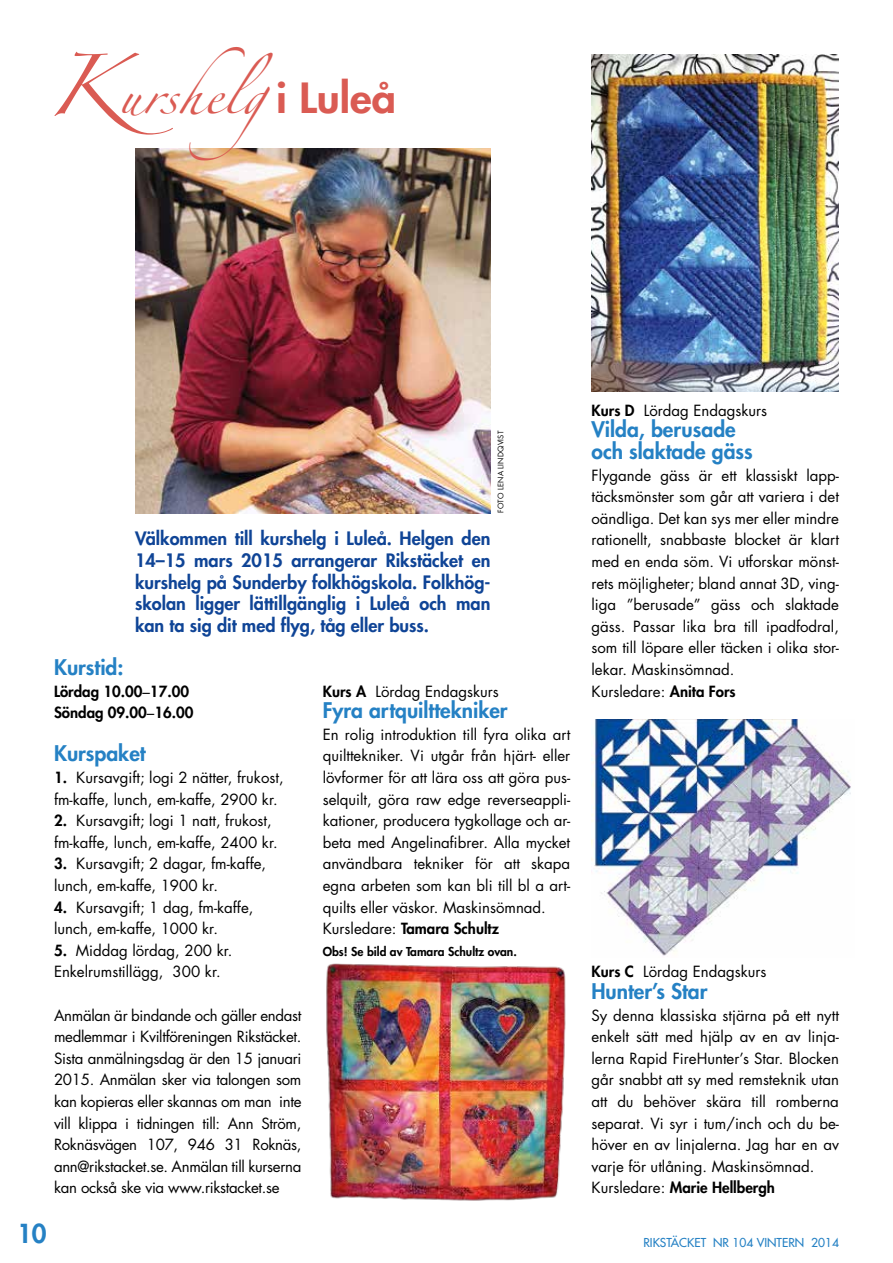
<style>
.page{position:relative;width:893px;height:1263px;background:#fff}
.page>*{position:absolute;margin:0;border:0;box-sizing:border-box;transform-origin:0 0}
.t1{font:36px "Zapfino";color:#da5b53;scale:1.06 1}
.t2{font:800 25.5px "Futura Std";color:#2581c4}
.t3{font:800 21px/21.6px "Futura Std";color:#2581c4}
.t4{font:800 18px/21.6px "Futura Std";color:#0f4496;text-align:justify}
.t5{font:15px/21.6px "Futura Std";color:#000}
.t6{font:800 15px/21.6px "Futura Std";color:#000}
.t7{font:800 12px "Futura Std";color:#000}
.t8{font:500 12px "Futura Std";color:#2581c4}
.t9{font:7.5px "Futura Std";letter-spacing:.02em;color:#000}
.s1{font-size:54px}
.s2{font-family:"Futura Std";font-weight:800;font-size:40.5px}
.s3{font-weight:400}
.s4{font-weight:800}
</style>
<div class="page">
<img style="left:135px;top:148px;width:355px;height:365px">
<img style="left:591px;top:54px;width:248px;height:337px">
<img style="left:591px;top:719px;width:260px;height:237px">
<img style="left:326px;top:963px;width:240px;height:238px">
<h1 class="t1" style="left:47px;top:80px;width:331px"><span class="s1">K</span>urshelg<span class="s2">i Luleå</span></h1>
<p class="t9" style="left:496px;top:513px;width:84px;rotate:-90deg">FOTO LENA LINDQVIST</p>
<p class="t4" style="left:135px;top:528px;width:357px">Välkommen till kurshelg i Luleå. Helgen den 14–15 mars 2015 arrangerar Rikstäcket en kurshelg på Sunderby folkhögskola. Folkhög&shy;skolan ligger lättillgänglig i Luleå och man kan ta sig dit med flyg, tåg eller buss.</p>
<h3 class="t3" style="left:54px;top:656px;width:71px">Kurstid:</h3>
<p class="t6" style="left:54px;top:680px;width:141px">Lördag 10.00<span class="s3">–</span>17.00<br>Söndag 09.00<span class="s3">–</span>16.00</p>
<h3 class="t3" style="left:54px;top:743px;width:93px">Kurspaket</h3>
<p class="t5" style="left:54px;top:767px;width:231px"><span class="s4">1.</span> Kursavgift; logi 2 nätter, frukost, fm-kaffe, lunch, em-kaffe, 2900 kr.</p>
<p class="t5" style="left:54px;top:810px;width:225px"><span class="s4">2.</span> Kursavgift; logi 1 natt, frukost, fm-kaffe, lunch, em-kaffe, 2400 kr.</p>
<p class="t5" style="left:54px;top:853px;width:214px"><span class="s4">3.</span> Kursavgift; 2 dagar, fm-kaffe, lunch, em-kaffe, 1900 kr.</p>
<p class="t5" style="left:54px;top:896px;width:201px"><span class="s4">4.</span> Kursavgift; 1 dag, fm-kaffe, lunch, em-kaffe, 1000 kr.</p>
<p class="t5" style="left:54px;top:940px;width:180px"><span class="s4">5.</span> Middag lördag, 200 kr.<br>Enkelrumstillägg, 300 kr.</p>
<p class="t5" style="left:54px;top:1004px;width:249px;text-align:justify">Anmälan är bindande och gäller endast medlemmar i Kviltföreningen Rikstäcket.<br>Sista anmälningsdag är den 15 januari 2015. Anmälan sker via talongen som kan kopieras eller skannas om man inte vill klippa i tidningen till: Ann Ström, Roknäsvägen 107, 946 31 Roknäs, ann@rikstacket.se. Anmälan till kurserna kan också ske via www.rikstacket.se</p>
<p class="t5" style="left:323px;top:680px;width:178px"><span class="s4">Kurs A</span> Lördag Endagskurs</p>
<h3 class="t3" style="left:323px;top:700px;width:186px">Fyra artquilttekniker</h3>
<p class="t5" style="left:323px;top:724px;width:249px">En rolig introduktion till fyra olika art quilttekniker. Vi utgår från hjärt- eller lövformer för att lära oss att göra pus&shy;selquilt, göra raw edge reverseappli&shy;kationer, producera tygkollage och ar&shy;beta med Angelinafibrer. Alla mycket användbara tekniker för att skapa egna arbeten som kan bli till bl a art&shy;quilts eller väskor. Maskinsömnad.<br>Kursledare: <span class="s4">Tamara Schultz</span></p>
<p class="t7" style="left:323px;top:944px;width:196px">Obs! Se bild av Tamara Schultz ovan.</p>
<h2 class="t2" style="left:17px;top:1217px;width:31px">10</h2>
<p class="t5" style="left:591px;top:400px;width:177px"><span class="s4">Kurs D</span> Lördag Endagskurs</p>
<h3 class="t3" style="left:591px;top:419px;width:163px">Vilda, berusade och slaktade gäss</h3>
<p class="t5" style="left:591px;top:464px;width:249px">Flygande gäss är ett klassiskt lapp&shy;täcksmönster som går att variera i det oändliga. Det kan sys mer eller mindre rationellt, snabbaste blocket är klart med en enda söm. Vi utforskar mönst&shy;rets möjligheter; bland annat 3D, ving&shy;liga ”berusade” gäss och slaktade gäss. Passar lika bra till ipadfodral, som till löpare eller täcken i olika stor&shy;lekar. Maskinsömnad.<br>Kursledare: <span class="s4">Anita Fors</span></p>
<p class="t5" style="left:591px;top:961px;width:176px"><span class="s4">Kurs C</span> Lördag Endagskurs</p>
<h3 class="t3" style="left:591px;top:980px;width:117px">Hunter’s Star</h3>
<p class="t5" style="left:591px;top:1004px;width:249px">Sy denna klassiska stjärna på ett nytt enkelt sätt med hjälp av en av linja&shy;lerna Rapid FireHunter’s Star. Blocken går snabbt att sy med remsteknik utan att du behöver skära till romberna separat. Vi syr i tum/inch och du be&shy;höver en av linjalerna. Jag har en av varje för utlåning. Maskinsömnad.<br>Kursledare: <span class="s4">Marie Hellbergh</span></p>
<p class="t8" style="left:643px;top:1235px;width:197px">RIKSTÄCKET NR 104 VINTERN 2014</p>
</div>
